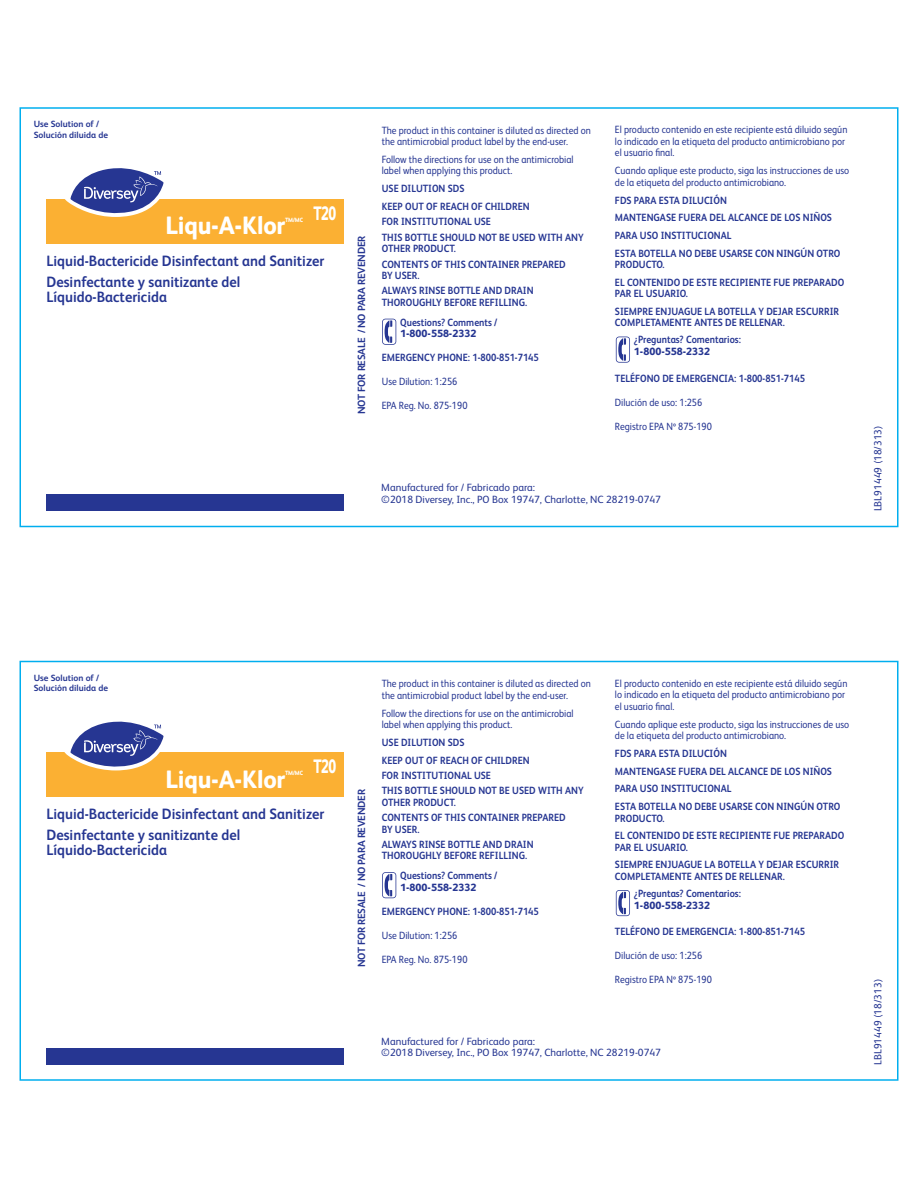
<style>
.page{position:relative;width:918px;height:1188px;background:#fff}
.page>*{position:absolute;margin:0;border:0;box-sizing:border-box;transform-origin:0 0}
.t1{font:800 25.2px "FS Albert Pro";letter-spacing:-.01em;color:#fff;scale:.95 1}
.t2{font:800 19.5px "FS Albert Pro";letter-spacing:-.03em;color:#fff;scale:.7 1}
.t3{font:700 15px/21px "FS Albert Pro";color:#263692;scale:.95 1}
.t4{font:700 10.5px/15.3px "FS Albert Pro";color:#263692;scale:.9 1}
.t5{font:10.5px/11.6px "FS Albert Pro";color:#263692;scale:.9 1}
.t6{font:10.5px/11.6px "FS Albert Pro";color:#263692}
.t7{font:800 10.5px "FS Albert Pro";color:#263692}
.t8{font:700 10.5px "FS Albert Pro";letter-spacing:-.025em;color:#263692}
.t9{font:700 9px/10.5px "FS Albert Pro";color:#263692}
.t10{font:800 6.15px "FS Albert Pro";letter-spacing:-.01em;color:#fff;scale:.9 1}
</style>
<div class="page">
<div style="left:20px;top:107px;width:878px;height:420px;border:2px solid #00aeef"></div>
<div style="left:47px;top:199px;width:297px;height:45px;background:#fbb033"></div>
<div style="left:47px;top:494px;width:297px;height:17px;background:#263692"></div>
<svg style="left:65px;top:168px;width:99px;height:49px"></svg>
<svg style="left:382px;top:319px;width:14px;height:26px"></svg>
<svg style="left:616px;top:337px;width:14px;height:26px"></svg>
<div style="left:20px;top:661px;width:878px;height:420px;border:2px solid #00aeef"></div>
<div style="left:47px;top:753px;width:297px;height:44px;background:#fbb033"></div>
<div style="left:47px;top:1048px;width:297px;height:17px;background:#263692"></div>
<svg style="left:64px;top:721px;width:104px;height:50px"></svg>
<svg style="left:382px;top:872px;width:14px;height:26px"></svg>
<svg style="left:616px;top:890px;width:14px;height:26px"></svg>
<p class="t9" style="left:34px;top:118px;width:76px">Use Solution of /<br>Solución diluida de</p>
<h1 class="t1" style="left:166px;top:206px;width:128px">Liqu-A-Klor</h1>
<p class="t10" style="left:285px;top:215px;width:22px">TM/MC</p>
<h2 class="t2" style="left:313px;top:198px;width:34px">T20</h2>
<h3 class="t3" style="left:47px;top:250px;width:294px">Liquid-Bactericide Disinfectant and Sanitizer<br>Desinfectante y sanitizante del</h3>
<h3 class="t3" style="left:47px;top:286px;width:128px">Líquido-Bactericida</h3>
<p class="t8" style="left:354px;top:414px;width:180px;rotate:-90deg">NOT FOR RESALE / NO PARA REVENDER</p>
<p class="t5" style="left:382px;top:124px;width:234px">The product in this container is diluted as directed on the antimicrobial product label by the end-user.</p>
<p class="t5" style="left:382px;top:153px;width:215px">Follow the directions for use on the antimicrobial label when applying this product.</p>
<p class="t4" style="left:382px;top:179px;width:166px;line-height:17.9px">USE DILUTION SDS<br>KEEP OUT OF REACH OF CHILDREN</p>
<p class="t4" style="left:382px;top:214px;width:226px">FOR INSTITUTIONAL USE<br>THIS BOTTLE SHOULD NOT BE USED WITH ANY</p>
<p class="t4" style="left:382px;top:240px;width:206px">OTHER PRODUCT.<br>CONTENTS OF THIS CONTAINER PREPARED</p>
<p class="t4" style="left:382px;top:267px;width:170px">BY USER.<br>ALWAYS RINSE BOTTLE AND DRAIN</p>
<p class="t4" style="left:382px;top:294px;width:163px">THOROUGHLY BEFORE REFILLING.</p>
<p class="t4" style="left:400px;top:314px;width:109px">Questions? Comments /</p>
<p class="t7" style="left:400px;top:326px;width:78px">1-800-558-2332</p>
<p class="t4" style="left:382px;top:349px;width:176px">EMERGENCY PHONE: 1-800-851-7145</p>
<p class="t5" style="left:382px;top:375px;width:86px">Use Dilution: 1:256</p>
<p class="t5" style="left:382px;top:399px;width:97px">EPA Reg. No. 875-190</p>
<p class="t5" style="left:615px;top:123px;width:260px">El producto contenido en este recipiente está diluido según lo indicado en la etiqueta del producto antimicrobiano por el usuario final.</p>
<p class="t5" style="left:615px;top:164px;width:262px">Cuando aplique este producto, siga las instrucciones de uso de la etiqueta del producto antimicrobiano.</p>
<p class="t4" style="left:615px;top:191px;width:252px;line-height:17.7px">FDS PARA ESTA DILUCIÓN<br>MANTENGASE FUERA DEL ALCANCE DE LOS NIÑOS<br>PARA USO INSTITUCIONAL<br>ESTA BOTELLA NO DEBE USARSE CON NINGÚN OTRO</p>
<p class="t4" style="left:615px;top:255px;width:256px;line-height:17.5px">PRODUCTO.<br>EL CONTENIDO DE ESTE RECIPIENTE FUE PREPARADO</p>
<p class="t4" style="left:615px;top:284px;width:250px;line-height:17.5px">PAR EL USUARIO.<br>SIEMPRE ENJUAGUE LA BOTELLA Y DEJAR ESCURRIR</p>
<p class="t4" style="left:615px;top:314px;width:190px">COMPLETAMENTE ANTES DE RELLENAR.</p>
<p class="t4" style="left:634px;top:332px;width:120px">¿Preguntas? Comentarios:</p>
<p class="t7" style="left:634px;top:343px;width:78px">1-800-558-2332</p>
<p class="t4" style="left:615px;top:370px;width:213px">TELÉFONO DE EMERGENCIA: 1-800-851-7145</p>
<p class="t5" style="left:615px;top:396px;width:99px">Dilución de uso: 1:256</p>
<p class="t5" style="left:615px;top:420px;width:109px">Registro EPA Nº 875-190</p>
<p class="t6" style="left:381px;top:481px;width:281px">Manufactured for / Fabricado para:<br>©2018 Diversey, Inc., PO Box 19747, Charlotte, NC 28219-0747</p>
<p class="t6" style="left:871px;top:511px;width:87px;rotate:-90deg">LBL91449 (18/313)</p>
<p class="t9" style="left:34px;top:672px;width:76px">Use Solution of /<br>Solución diluida de</p>
<h1 class="t1" style="left:166px;top:759px;width:128px">Liqu-A-Klor</h1>
<p class="t10" style="left:285px;top:768px;width:22px">TM/MC</p>
<h2 class="t2" style="left:313px;top:751px;width:34px">T20</h2>
<h3 class="t3" style="left:47px;top:803px;width:294px">Liquid-Bactericide Disinfectant and Sanitizer<br>Desinfectante y sanitizante del</h3>
<h3 class="t3" style="left:47px;top:839px;width:128px">Líquido-Bactericida</h3>
<p class="t8" style="left:354px;top:967px;width:180px;rotate:-90deg">NOT FOR RESALE / NO PARA REVENDER</p>
<p class="t5" style="left:382px;top:677px;width:234px">The product in this container is diluted as directed on the antimicrobial product label by the end-user.</p>
<p class="t5" style="left:382px;top:706px;width:215px">Follow the directions for use on the antimicrobial label when applying this product.</p>
<p class="t4" style="left:382px;top:733px;width:166px;line-height:17.9px">USE DILUTION SDS<br>KEEP OUT OF REACH OF CHILDREN</p>
<p class="t4" style="left:382px;top:767px;width:226px">FOR INSTITUTIONAL USE<br>THIS BOTTLE SHOULD NOT BE USED WITH ANY</p>
<p class="t4" style="left:382px;top:794px;width:206px">OTHER PRODUCT.<br>CONTENTS OF THIS CONTAINER PREPARED</p>
<p class="t4" style="left:382px;top:821px;width:170px">BY USER.<br>ALWAYS RINSE BOTTLE AND DRAIN</p>
<p class="t4" style="left:382px;top:848px;width:163px">THOROUGHLY BEFORE REFILLING.</p>
<p class="t4" style="left:400px;top:867px;width:109px">Questions? Comments /</p>
<p class="t7" style="left:400px;top:879px;width:78px">1-800-558-2332</p>
<p class="t4" style="left:382px;top:903px;width:176px">EMERGENCY PHONE: 1-800-851-7145</p>
<p class="t5" style="left:382px;top:929px;width:86px">Use Dilution: 1:256</p>
<p class="t5" style="left:382px;top:953px;width:97px">EPA Reg. No. 875-190</p>
<p class="t5" style="left:615px;top:677px;width:260px">El producto contenido en este recipiente está diluido según lo indicado en la etiqueta del producto antimicrobiano por el usuario final.</p>
<p class="t5" style="left:615px;top:718px;width:262px">Cuando aplique este producto, siga las instrucciones de uso de la etiqueta del producto antimicrobiano.</p>
<p class="t4" style="left:615px;top:744px;width:252px;line-height:17.7px">FDS PARA ESTA DILUCIÓN<br>MANTENGASE FUERA DEL ALCANCE DE LOS NIÑOS<br>PARA USO INSTITUCIONAL<br>ESTA BOTELLA NO DEBE USARSE CON NINGÚN OTRO</p>
<p class="t4" style="left:615px;top:809px;width:256px;line-height:17.5px">PRODUCTO.<br>EL CONTENIDO DE ESTE RECIPIENTE FUE PREPARADO</p>
<p class="t4" style="left:615px;top:838px;width:250px;line-height:17.5px">PAR EL USUARIO.<br>SIEMPRE ENJUAGUE LA BOTELLA Y DEJAR ESCURRIR</p>
<p class="t4" style="left:615px;top:868px;width:190px">COMPLETAMENTE ANTES DE RELLENAR.</p>
<p class="t4" style="left:634px;top:885px;width:120px">¿Preguntas? Comentarios:</p>
<p class="t7" style="left:634px;top:897px;width:78px">1-800-558-2332</p>
<p class="t4" style="left:615px;top:923px;width:213px">TELÉFONO DE EMERGENCIA: 1-800-851-7145</p>
<p class="t5" style="left:615px;top:949px;width:99px">Dilución de uso: 1:256</p>
<p class="t5" style="left:615px;top:973px;width:109px">Registro EPA Nº 875-190</p>
<p class="t6" style="left:381px;top:1035px;width:281px">Manufactured for / Fabricado para:<br>©2018 Diversey, Inc., PO Box 19747, Charlotte, NC 28219-0747</p>
<p class="t6" style="left:871px;top:1065px;width:87px;rotate:-90deg">LBL91449 (18/313)</p>
</div>
